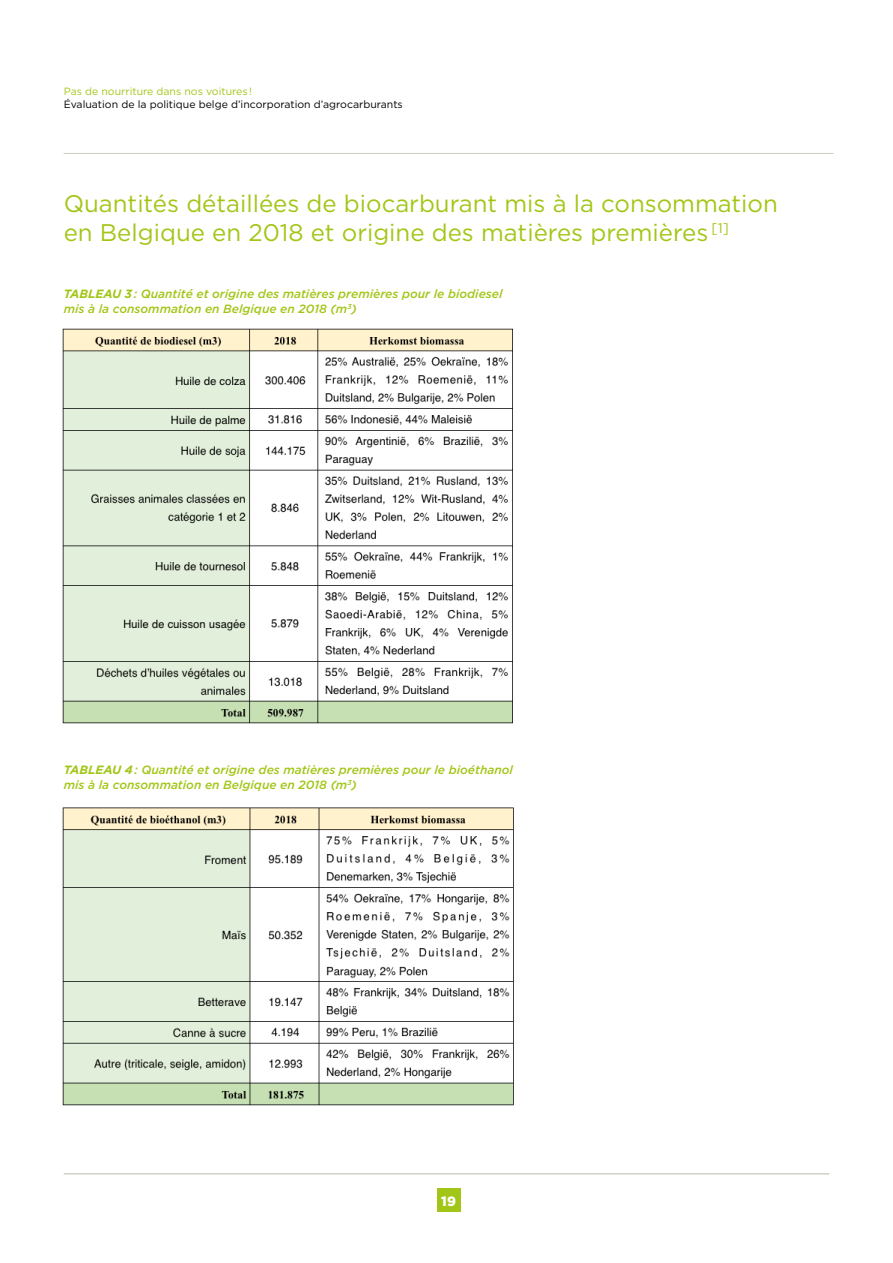
<style>
.page{position:relative;width:893px;height:1263px;background:#fff}
.page>*{position:absolute;margin:0;border:0;box-sizing:border-box;transform-origin:0 0}
.t1{font:24px/28.8px "Gotham";color:#a2c617}
.t2{font:900 13.5px "Gotham";color:#fff}
.t3{font:italic 500 12px/14.4px "Gotham";color:#a2c617}
.t4{font:10.5px "Gotham";color:#000}
.t5{font:10.5px "Gotham";color:#a2c617}
.s1{font-weight:700}
</style>
<div class="page">
<hr style="left:64px;top:1173px;width:765px;height:1px;background:#d0cfc3">
<div style="left:437px;top:1189px;width:23px;height:23px;background:#a2c617"></div>
<hr style="left:64px;top:153px;width:769px;height:1px;background:#d0cfc3">
<img style="left:62px;top:807px;width:451px;height:299px">
<img style="left:62px;top:328px;width:451px;height:396px">
<p class="t5" style="left:64px;top:84px;width:190px">Pas de nourriture dans nos voitures !</p>
<p class="t4" style="left:64px;top:98px;width:341px">Évaluation de la politique belge d’incorporation d’agrocarburants</p>
<h1 class="t1" style="left:64px;top:188px;width:716px">Quantités détaillées de biocarburant mis à la consommation en Belgique en 2018 et origine des matières premières <sup>[1]</sup></h1>
<p class="t3" style="left:64px;top:287px;width:440px"><span class="s1">TABLEAU 3</span> : Quantité et origine des matières premières pour le biodiesel mis à la consommation en Belgique en 2018 (m<sup>3</sup>)</p>
<p class="t3" style="left:64px;top:763px;width:451px"><span class="s1">TABLEAU 4</span> : Quantité et origine des matières premières pour le bioéthanol mis à la consommation en Belgique en 2018 (m<sup>3</sup>)</p>
<p class="t2" style="left:441px;top:1192px;width:16px">19</p>
</div>
